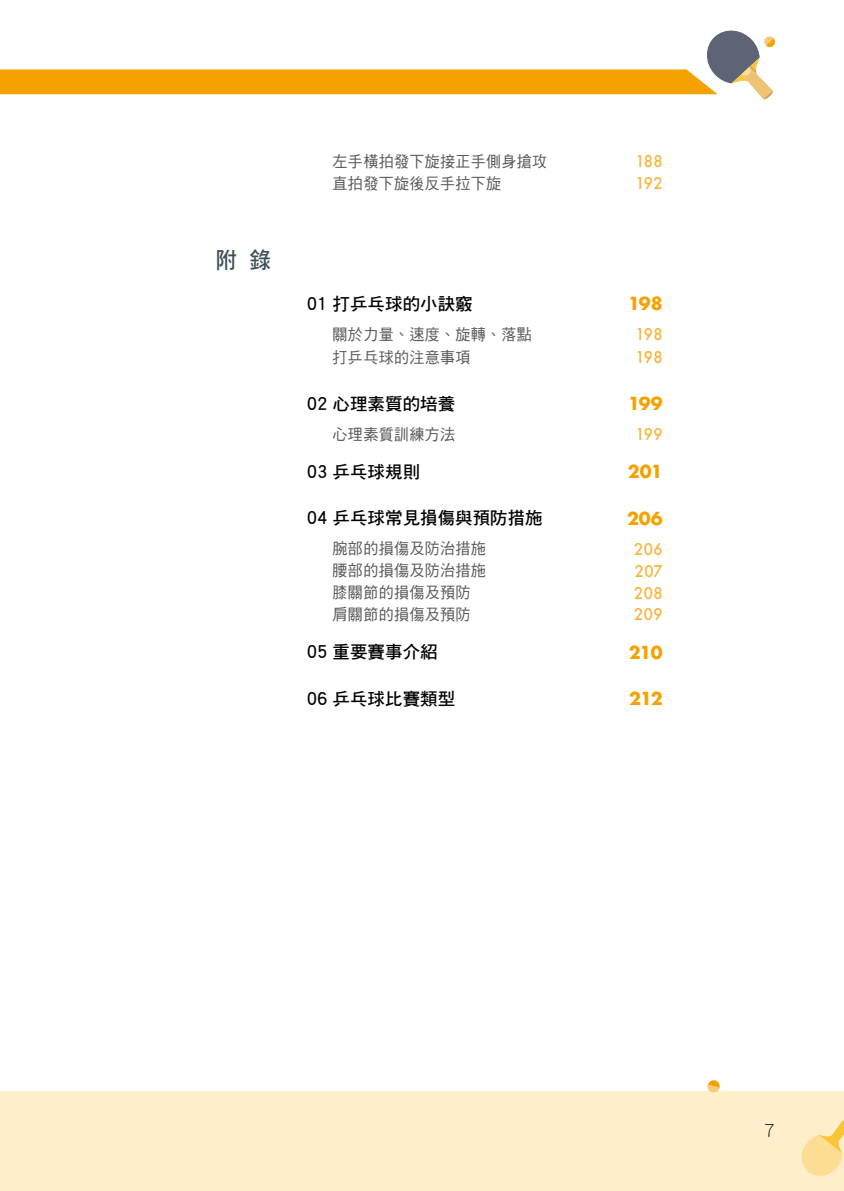
<style>
.page{position:relative;width:844px;height:1191px;background:#fff}
.page>*{position:absolute;margin:0;border:0;box-sizing:border-box;transform-origin:0 0}
.t1{font:22.75px "DF Hei HK W7";color:#3d4e57;scale:.95 1}
.t2{font:17.5px "DF Hei HK W7";color:#000}
.t3{font:700 17.5px "Futura";letter-spacing:-.045em;color:#f5a200}
.t4{font:17.5px "DF Hei HK W3";color:#000;scale:.95 1}
.t5{font:15.75px "DF Hei HK W5";letter-spacing:.025em;color:#595757;scale:.95 1}
.t6{font:500 15.75px "Futura";letter-spacing:.025em;color:#f8b53c;scale:.95 1}
</style>
<div class="page">
<div style="left:0;top:1091px;width:843px;height:100px;background:#feeecb"></div>
<svg style="left:801px;top:1120px;width:42px;height:56px"></svg>
<svg style="left:707px;top:1080px;width:13px;height:12px"></svg>
<svg style="left:0;top:30px;width:775px;height:70px"></svg>
<h1 class="t1" style="left:216px;top:248px;width:60px">附錄</h1>
<p class="t5" style="left:332px;top:152px;width:227px">左手橫拍發下旋接正手側身搶攻</p>
<p class="t6" style="left:635px;top:150px;width:30px">188</p>
<p class="t5" style="left:332px;top:174px;width:179px">直拍發下旋後反手拉下旋</p>
<p class="t6" style="left:635px;top:172px;width:30px">192</p>
<p class="t2" style="left:307px;top:294px;width:167px">01 打乒乓球的小訣竅</p>
<p class="t3" style="left:627px;top:291px;width:36px">198</p>
<p class="t5" style="left:332px;top:326px;width:211px">關於力量、速度、旋轉、落點</p>
<p class="t6" style="left:635px;top:324px;width:30px">198</p>
<p class="t5" style="left:332px;top:348px;width:146px">打乒乓球的注意事項</p>
<p class="t6" style="left:635px;top:346px;width:30px">198</p>
<p class="t2" style="left:307px;top:394px;width:150px">02 心理素質的培養</p>
<p class="t3" style="left:627px;top:391px;width:36px">199</p>
<p class="t5" style="left:332px;top:425px;width:130px">心理素質訓練方法</p>
<p class="t6" style="left:635px;top:423px;width:30px">199</p>
<p class="t2" style="left:307px;top:462px;width:115px">03 乒乓球規則</p>
<p class="t3" style="left:627px;top:459px;width:36px">201</p>
<p class="t2" style="left:307px;top:508px;width:237px">04 乒乓球常見損傷與預防措施</p>
<p class="t3" style="left:627px;top:505px;width:37px">206</p>
<p class="t5" style="left:332px;top:540px;width:163px">腕部的損傷及防治措施</p>
<p class="t6" style="left:634px;top:538px;width:31px">206</p>
<p class="t5" style="left:332px;top:562px;width:163px">腰部的損傷及防治措施</p>
<p class="t6" style="left:634px;top:560px;width:31px">207</p>
<p class="t5" style="left:332px;top:584px;width:146px">膝關節的損傷及預防</p>
<p class="t6" style="left:634px;top:582px;width:31px">208</p>
<p class="t5" style="left:332px;top:606px;width:146px">肩關節的損傷及預防</p>
<p class="t6" style="left:634px;top:604px;width:31px">209</p>
<p class="t2" style="left:307px;top:642px;width:132px">05 重要賽事介紹</p>
<p class="t3" style="left:628px;top:639px;width:36px">210</p>
<p class="t2" style="left:307px;top:689px;width:150px">06 乒乓球比賽類型</p>
<p class="t3" style="left:629px;top:686px;width:35px">212</p>
<p class="t4" style="left:764px;top:1120px;width:12px">7</p>
</div>
